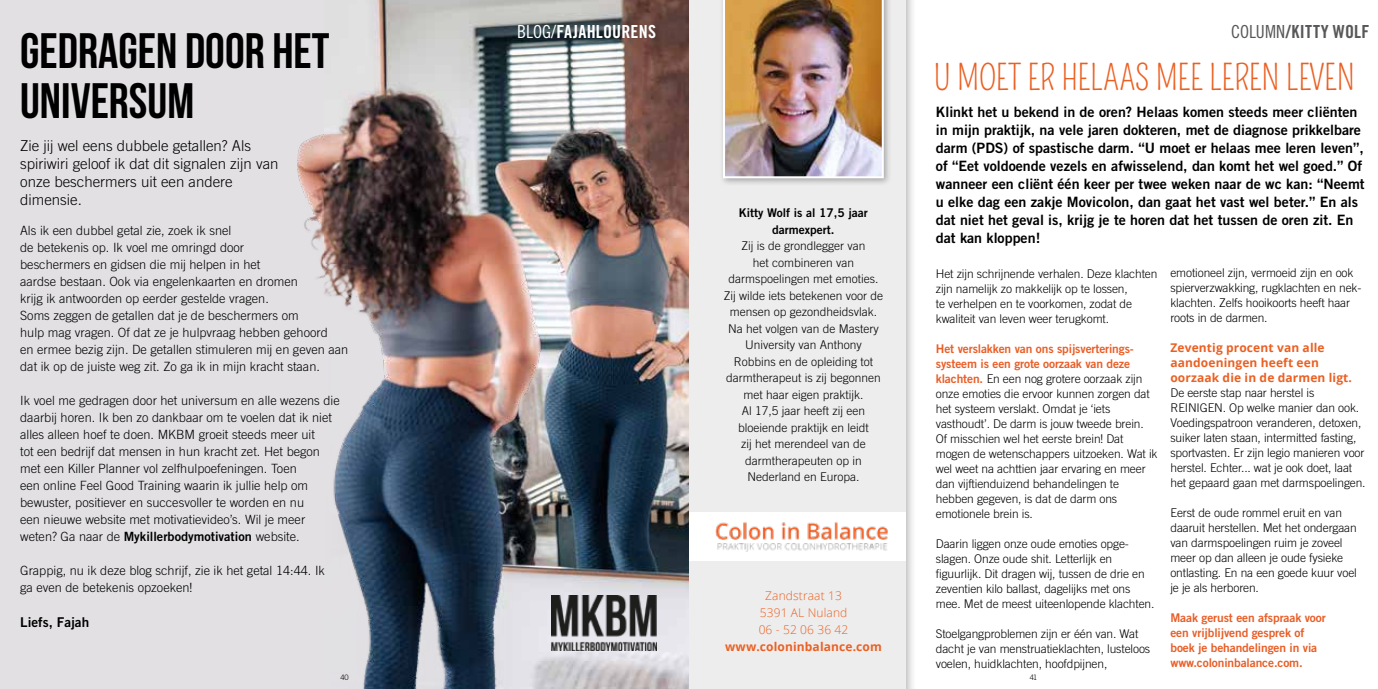
<style>
.page{position:relative;width:1378px;height:689px;background:#fff}
.page>*{position:absolute;margin:0;border:0;box-sizing:border-box;transform-origin:0 0}
.t1{font:49.8px/50.1px "Bebas Neue";color:#000}
.t2{font:34.5px "Pompiere";letter-spacing:-.005em;color:#eb6022}
.t3{font:18px "Trade Gothic LT Std Bd Cn 20";letter-spacing:.01em;color:#fff}
.t4{font:18px "Trade Gothic LT Std Bd Cn 20";letter-spacing:.02em;color:#58585a}
.t5{font:300 15px/18px "Trade Gothic LT Std";color:#000}
.t6{font:14.25px/18px "Trade Gothic LT Std Bd 2";color:#000}
.t7{font:13.5px "Trade Gothic LT Std Bd 2";color:#000}
.t8{font:300 12.75px/17px "Trade Gothic LT Std";color:#000}
.t9{font:300 12px/15px "Trade Gothic LT Std";letter-spacing:-.01em;color:#000}
.t10{font:12px/15px "Trade Gothic LT Std Bd 2";letter-spacing:-.01em;color:#e95e27}
.t11{font:700 12px/15px "Open Sans";letter-spacing:.01em;color:#eb6022}
.t12{font:300 12px/17px "Open Sans";letter-spacing:.01em;color:#eb6022;text-align:center}
.t13{font:12px/16.5px "Trade Gothic LT Std Bd 2";color:#000;text-align:center}
.t14{font:300 7.5px "Trade Gothic LT Std";color:#000}
.s1{font-family:"Trade Gothic LT Std Bd 2";font-weight:400}
.s2{font-family:"Trade Gothic LT Std Cn 18"}
.s3{font-family:"Trade Gothic LT Std Bd 2";font-weight:400;color:#e95e27}
</style>
<div class="page">
<div style="left:0;top:0;width:479px;height:689px;background:#e2e0e3"></div>
<img style="left:298px;top:134px;width:391px;height:555px">
<img style="left:324px;top:0;width:365px;height:264px">
<img style="left:551px;top:596px;width:105px;height:54px">
<div style="left:689px;top:0;width:228px;height:689px;background:#000;opacity:.3"></div>
<div style="left:689px;top:0;width:216px;height:689px;background:#ededed"></div>
<div style="left:689px;top:512px;width:216px;height:49px;background:#fff"></div>
<img style="left:715px;top:522px;width:173px;height:30px">
<div style="left:719px;top:0;width:173px;height:186px;background:#000;opacity:.3"></div>
<img style="left:723px;top:0;width:161px;height:178px">
<h1 class="t1" style="left:20px;top:25px;width:311px">GEDRAGEN DOOR HET<br>UNIVERSUM</h1>
<p class="t5" style="left:20px;top:137px;width:260px">Zie jij wel eens dubbele getallen? Als spiriwiri geloof ik dat dit signalen zijn van onze beschermers uit een andere dimensie.</p>
<p class="t8" style="left:20px;top:221px;width:329px">Als ik een dubbel getal zie, zoek ik snel<br>de betekenis op. Ik voel me omringd door<br>beschermers en gidsen die mij helpen in het<br>aardse bestaan. Ook via engelenkaarten en dromen<br>krijg ik antwoorden op eerder gestelde vragen.<br>Soms zeggen de getallen dat je de beschermers om<br>hulp mag vragen. Of dat ze je hulpvraag hebben gehoord<br>en ermee bezig zijn. De getallen stimuleren mij en geven aan dat ik op de juiste weg zit. Zo ga ik in mijn kracht staan.</p>
<p class="t8" style="left:20px;top:391px;width:321px">Ik voel me gedragen door het universum en alle wezens die daarbij horen. Ik ben zo dankbaar om te voelen dat ik niet alles alleen hoef te doen. MKBM groeit steeds meer uit<br>tot een bedrijf dat mensen in hun kracht zet. Het begon met een Killer Planner vol zelfhulpoefeningen. Toen<br>een online Feel Good Training waarin ik jullie help om bewuster, positiever en succesvoller te worden en nu<br>een nieuwe website met motivatievideo’s. Wil je meer weten? Ga naar de <span class="s1">Mykillerbodymotivation</span> website.</p>
<p class="t8" style="left:20px;top:562px;width:306px">Grappig, nu ik deze blog schrijf, zie ik het getal 14:44. Ik ga even de betekenis opzoeken!</p>
<p class="t7" style="left:20px;top:614px;width:70px">Liefs, Fajah</p>
<h3 class="t3" style="left:517px;top:21px;width:140px"><span class="s2">BLOG/</span>FAJAHLOURENS</h3>
<p class="t13" style="left:739px;top:204px;width:130px">Kitty Wolf is al 17,5 jaar darmexpert.</p>
<p class="t9" style="left:724px;top:237px;width:161px;line-height:16.5px;text-align:center">Zij is de grondlegger van<br>het combineren van darmspoelingen met emoties.<br>Zij wilde iets betekenen voor de mensen op gezondheidsvlak.<br>Na het volgen van de Mastery<br>University van Anthony<br>Robbins en de opleiding tot darmtherapeut is zij begonnen met haar eigen praktijk.<br>Al 17,5 jaar heeft zij een bloeiende praktijk en leidt<br>zij het merendeel van de darmtherapeuten op in<br>Nederland en Europa.</p>
<p class="t12" style="left:758px;top:586px;width:91px">Zandstraat 13<br>5391 AL Nuland<br>06 - 52 06 36 42</p>
<p class="t11" style="left:725px;top:638px;width:158px">www.coloninbalance.com</p>
<h3 class="t4" style="left:1231px;top:21px;width:140px"><span class="s2">COLUMN</span>/KITTY WOLF</h3>
<h2 class="t2" style="left:933px;top:58px;width:423px">U MOET ER HELAAS MEE LEREN LEVEN</h2>
<p class="t6" style="left:936px;top:102px;width:430px">Klinkt het u bekend in de oren? Helaas komen steeds meer cliënten in mijn praktijk, na vele jaren dokteren, met de diagnose prikkelbare darm (PDS) of spastische darm. “U moet er helaas mee leren leven”, of “Eet voldoende vezels en afwisselend, dan komt het wel goed.” Of wanneer een cliënt één keer per twee weken naar de wc kan: “Neemt u elke dag een zakje Movicolon, dan gaat het vast wel beter.” En als dat niet het geval is, krijg je te horen dat het tussen de oren zit. En dat kan kloppen!</p>
<p class="t9" style="left:936px;top:266px;width:223px">Het zijn schrijnende verhalen. Deze klachten zijn namelijk zo makkelijk op te lossen,<br>te verhelpen en te voorkomen, zodat de kwaliteit van leven weer terugkomt.</p>
<p class="t10" style="left:936px;top:341px;width:200px">Het verslakken van ons spijsverterings&shy;systeem is een grote oorzaak van deze</p>
<p class="t9" style="left:936px;top:371px;width:223px"><span class="s3">klachten.</span> En een nog grotere oorzaak zijn onze emoties die ervoor kunnen zorgen dat het systeem verslakt. Omdat je ‘iets vasthoudt’. De darm is jouw tweede brein.<br>Of misschien wel het eerste brein! Dat mogen de wetenschappers uitzoeken. Wat ik wel weet na achttien jaar ervaring en meer dan vijftienduizend behandelingen te hebben gegeven, is dat de darm ons emotionele brein is.</p>
<p class="t9" style="left:936px;top:536px;width:220px">Daarin liggen onze oude emoties opge&shy;slagen. Onze oude shit. Letterlijk en figuurlijk. Dit dragen wij, tussen de drie en zeventien kilo ballast, dagelijks met ons mee. Met de meest uiteenlopende klachten.</p>
<p class="t9" style="left:936px;top:626px;width:216px">Stoelgangproblemen zijn er één van. Wat dacht je van menstruatieklachten, lusteloos voelen, huidklachten, hoofdpijnen,</p>
<p class="t9" style="left:1170px;top:265px;width:193px">emotioneel zijn, vermoeid zijn en ook spierverzwakking, rugklachten en nek&shy;klachten. Zelfs hooikoorts heeft haar roots in de darmen.</p>
<p class="t11" style="left:1170px;top:339px;width:183px">Zeventig procent van alle aandoeningen heeft een oorzaak die in de darmen ligt.</p>
<p class="t9" style="left:1170px;top:385px;width:197px">De eerste stap naar herstel is REINIGEN. Op welke manier dan ook.<br>Voedingspatroon veranderen, detoxen, suiker laten staan, intermitted fasting, sportvasten. Er zijn legio manieren voor herstel. Echter... wat je ook doet, laat het gepaard gaan met darmspoelingen.</p>
<p class="t9" style="left:1170px;top:505px;width:188px">Eerst de oude rommel eruit en van daaruit herstellen. Met het ondergaan van darmspoelingen ruim je zoveel meer op dan alleen je oude fysieke ontlasting. En na een goede kuur voel je je als herboren.</p>
<p class="t10" style="left:1170px;top:610px;width:157px">Maak gerust een afspraak voor een vrijblijvend gesprek of boek je behandelingen in via www.coloninbalance.com.</p>
<p class="t14" style="left:340px;top:672px;width:10px">40</p>
<p class="t14" style="left:1029px;top:672px;width:9px">41</p>
</div>
